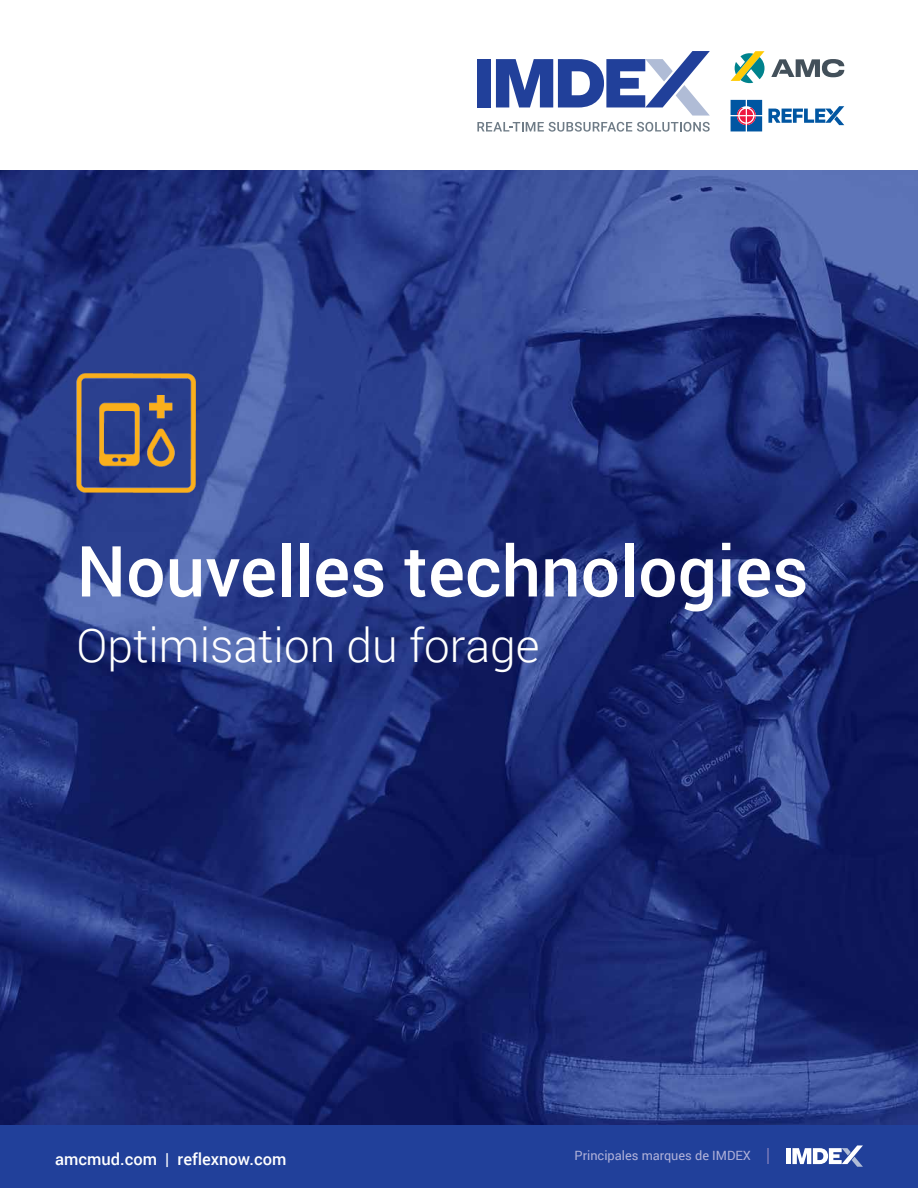
<style>
.page{position:relative;width:918px;height:1188px;background:#fff}
.page>*{position:absolute;margin:0;border:0;box-sizing:border-box;transform-origin:0 0}
.t1{font:500 70.5px "Roboto";color:#fff}
.t2{font:300 46.5px "Roboto";color:#fff}
.t3{font:500 16.5px "Roboto";color:#fff}
.t4{font:12.75px "Roboto";color:#b0b1d9}
</style>
<div class="page">
<div style="left:0;top:1124px;width:918px;height:64px;background:#21409a"></div>
<svg style="left:768px;top:1148px;width:1px;height:16px"></svg>
<div style="left:786px;top:1148px;width:5px;height:16px;background:#fff"></div>
<svg style="left:792px;top:1145px;width:71px;height:22px"></svg>
<svg style="left:477px;top:122px;width:233px;height:10px"></svg>
<div style="left:478px;top:59px;width:13px;height:48px;background:#21409a"></div>
<svg style="left:496px;top:51px;width:214px;height:65px"></svg>
<svg style="left:731px;top:51px;width:34px;height:32px"></svg>
<svg style="left:771px;top:59px;width:73px;height:18px"></svg>
<svg style="left:768px;top:106px;width:76px;height:19px"></svg>
<svg style="left:731px;top:100px;width:31px;height:31px"></svg>
<img style="left:0;top:171px;width:918px;height:953px">
<img style="left:77px;top:374px;width:118px;height:119px">
<h1 class="t1" style="left:77px;top:522px;width:733px">Nouvelles technologies</h1>
<h2 class="t2" style="left:77px;top:614px;width:465px">Optimisation du forage</h2>
<p class="t3" style="left:55px;top:1147px;width:233px">amcmud.com | reflexnow.com</p>
<p class="t4" style="left:575px;top:1147px;width:178px">Principales marques de IMDEX</p>
</div>
